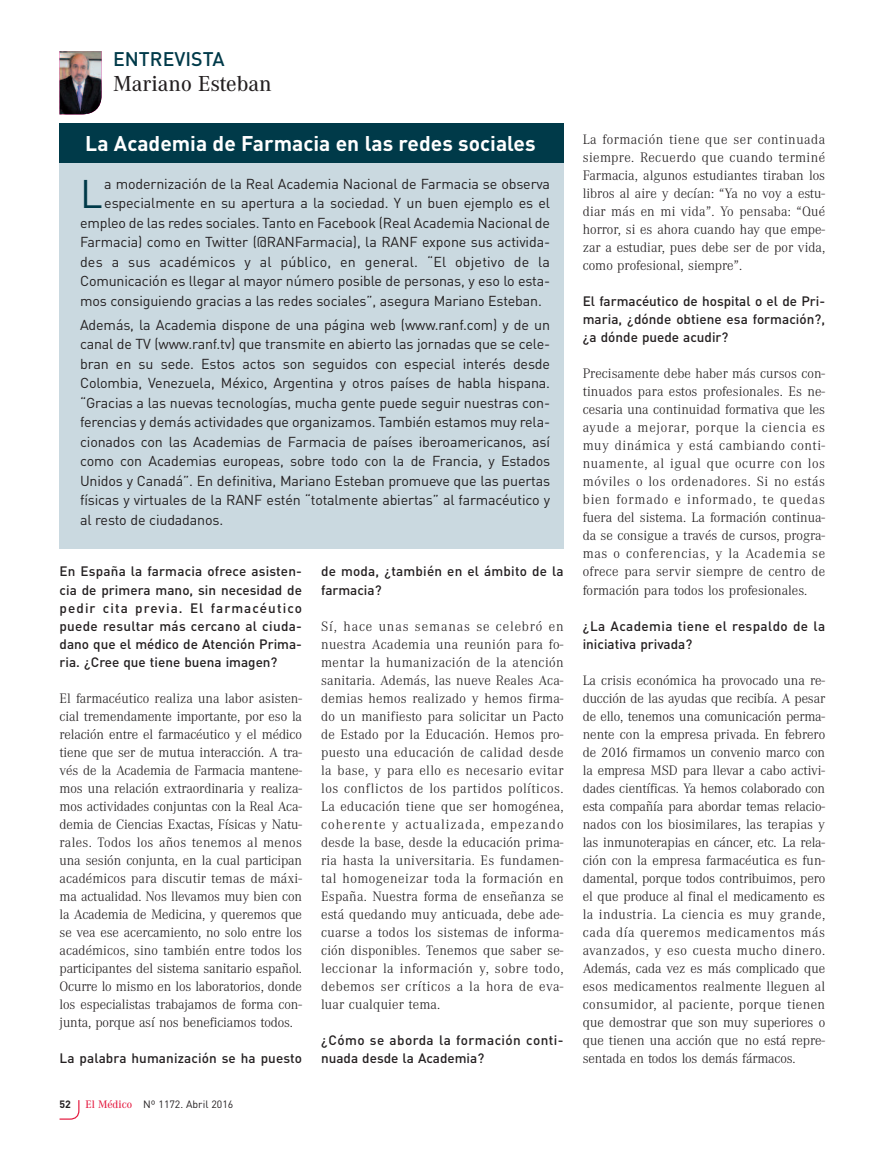
<style>
.page{position:relative;width:872px;height:1149px;background:#fff}
.page>*{position:absolute;margin:0;border:0;box-sizing:border-box;transform-origin:0 0}
.t1{font:39.45px "DIN";color:#003a49}
.t2{font:500 22.5px "Corporate A";color:#231f20}
.t3{font:700 21px "DIN";color:#fff}
.t4{font:500 19.5px "DIN";color:#003a49}
.t5{font:300 14.25px/18px "Corporate A";color:#231f20;text-align:justify}
.t6{font:14.25px/19.5px "DIN";letter-spacing:-.01em;color:#231f20;text-align:justify}
.t7{font:14.25px "DIN";letter-spacing:.01em;color:#231f20}
.t8{font:500 13.5px/18px "DIN";letter-spacing:.005em;color:#231f20;text-align:justify}
.t9{font:500 13.5px/18px "DIN";letter-spacing:.025em;color:#231f20}
.t10{font:500 13.5px/18px "DIN";letter-spacing:.03em;color:#231f20}
.t11{font:10.5px "DIN";color:#231f20}
.t12{font:700 10.5px "DIN";color:#231f20}
.s1{font-family:"Corporate A";font-weight:500;font-size:11.25px;color:#e4183e}
</style>
<div class="page">
<svg style="left:59px;top:1100px;width:21px;height:19px"></svg>
<img style="left:60px;top:51px;width:42px;height:63px">
<div style="left:60px;top:123px;width:503px;height:426px;background:#cad9e0"></div>
<div style="left:60px;top:123px;width:503px;height:40px;background:#003a49"></div>
<h3 class="t4" style="left:113px;top:48px;width:113px">ENTREVISTA</h3>
<h2 class="t2" style="left:113px;top:70px;width:160px">Mariano Esteban</h2>
<h3 class="t3" style="left:85px;top:132px;width:452px">La Academia de Farmacia en las redes sociales</h3>
<h1 class="t1" style="left:80px;top:171px;width:24px">L</h1>
<p class="t6" style="left:104px;top:174px;width:447px">a modernización de la Real Academia Nacional de Farmacia se observa</p>
<p class="t6" style="left:104px;top:193px;width:447px">especialmente en su apertura a la sociedad. Y un buen ejemplo es el</p>
<p class="t6" style="left:80px;top:213px;width:471px">empleo de las redes sociales. Tanto en Facebook (Real Academia Nacional de</p>
<p class="t6" style="left:80px;top:232px;width:471px">Farmacia) como en Twitter (@RANFarmacia), la RANF expone sus activida-</p>
<p class="t7" style="left:80px;top:253px;width:471px">des a sus académicos y al público, en general. “El objetivo de la</p>
<p class="t6" style="left:80px;top:271px;width:471px">Comunicación es llegar al mayor número posible de personas, y eso lo esta-</p>
<p class="t6" style="left:80px;top:291px;width:463px">mos consiguiendo gracias a las redes sociales”, asegura Mariano Esteban.</p>
<p class="t6" style="left:80px;top:315px;width:471px">Además, la Academia dispone de una página web (www.ranf.com) y de un canal de TV (www.ranf.tv) que transmite en abierto las jornadas que se cele&shy;bran en su sede. Estos actos son seguidos con especial interés desde Colombia, Venezuela, México, Argentina y otros países de habla hispana. “Gracias a las nuevas tecnologías, mucha gente puede seguir nuestras con&shy;ferencias y demás actividades que organizamos. También estamos muy rela&shy;cionados con las Academias de Farmacia de países iberoamericanos, así como con Academias europeas, sobre todo con la de Francia, y Estados Unidos y Canadá”. En definitiva, Mariano Esteban promueve que las puertas físicas y virtuales de la RANF estén “totalmente abiertas” al farmacéutico y al resto de ciudadanos.</p>
<p class="t8" style="left:60px;top:562px;width:244px">En España la farmacia ofrece asisten&shy;cia de primera mano, sin necesidad de pedir cita previa. El farmacéutico puede resultar más cercano al ciuda&shy;dano que el médico de Atención Prima&shy;ria. ¿Cree que tiene buena imagen?</p>
<p class="t5" style="left:60px;top:688px;width:244px">El farmacéutico realiza una labor asisten&shy;cial tremendamente importante, por eso la relación entre el farmacéutico y el médico tiene que ser de mutua interacción. A tra&shy;vés de la Academia de Farmacia mantene&shy;mos una relación extraordinaria y realiza&shy;mos actividades conjuntas con la Real Aca&shy;demia de Ciencias Exactas, Físicas y Natu&shy;rales. Todos los años tenemos al menos una sesión conjunta, en la cual participan académicos para discutir temas de máxi&shy;ma actualidad. Nos llevamos muy bien con la Academia de Medicina, y queremos que se vea ese acercamiento, no solo entre los académicos, sino también entre todos los participantes del sistema sanitario español.<br>Ocurre lo mismo en los laboratorios, donde los especialistas trabajamos de forma con&shy;junta, porque así nos beneficiamos todos.</p>
<p class="t8" style="left:60px;top:1048px;width:244px">La palabra humanización se ha puesto</p>
<p class="t12" style="left:60px;top:1098px;width:13px">52</p>
<p class="t11" style="left:86px;top:1097px;width:149px"><span class="s1">El Médico</span> Nº 1172. Abril 2016</p>
<p class="t8" style="left:321px;top:562px;width:244px">de moda, ¿también en el ámbito de la farmacia?</p>
<p class="t5" style="left:321px;top:616px;width:244px">Sí, hace unas semanas se celebró en nuestra Academia una reunión para fo&shy;mentar la humanización de la atención sanitaria. Además, las nueve Reales Aca&shy;demias hemos realizado y hemos firma&shy;do un manifiesto para solicitar un Pacto de Estado por la Educación. Hemos pro&shy;puesto una educación de calidad desde la base, y para ello es necesario evitar los conflictos de los partidos políticos.<br>La educación tiene que ser homogénea, coherente y actualizada, empezando desde la base, desde la educación prima&shy;ria hasta la universitaria. Es fundamen&shy;tal homogeneizar toda la formación en España. Nuestra forma de enseñanza se está quedando muy anticuada, debe ade&shy;cuarse a todos los sistemas de informa&shy;ción disponibles. Tenemos que saber se&shy;leccionar la información y, sobre todo, debemos ser críticos a la hora de eva&shy;luar cualquier tema.</p>
<p class="t9" style="left:321px;top:1030px;width:244px">¿Cómo se aborda la formación conti&shy;nuada desde la Academia?</p>
<p class="t5" style="left:583px;top:130px;width:244px">La formación tiene que ser continuada siempre. Recuerdo que cuando terminé Farmacia, algunos estudiantes tiraban los libros al aire y decían: “Ya no voy a estu&shy;diar más en mi vida”. Yo pensaba: “Qué horror, si es ahora cuando hay que empe&shy;zar a estudiar, pues debe ser de por vida, como profesional, siempre”.</p>
<p class="t8" style="left:583px;top:292px;width:244px">El farmacéutico de hospital o el de Pri&shy;maria, ¿dónde obtiene esa formación?, ¿a dónde puede acudir?</p>
<p class="t5" style="left:583px;top:364px;width:244px">Precisamente debe haber más cursos con&shy;tinuados para estos profesionales. Es ne&shy;cesaria una continuidad formativa que les ayude a mejorar, porque la ciencia es muy dinámica y está cambiando conti&shy;nuamente, al igual que ocurre con los móviles o los ordenadores. Si no estás bien formado e informado, te quedas fuera del sistema. La formación continua&shy;da se consigue a través de cursos, progra&shy;mas o conferencias, y la Academia se ofrece para servir siempre de centro de formación para todos los profesionales.</p>
<p class="t10" style="left:583px;top:616px;width:244px">¿La Academia tiene el respaldo de la iniciativa privada?</p>
<p class="t5" style="left:583px;top:670px;width:244px">La crisis económica ha provocado una re&shy;ducción de las ayudas que recibía. A pesar de ello, tenemos una comunicación perma&shy;nente con la empresa privada. En febrero de 2016 firmamos un convenio marco con la empresa MSD para llevar a cabo activi&shy;dades científicas. Ya hemos colaborado con esta compañía para abordar temas relacio&shy;nados con los biosimilares, las terapias y las inmunoterapias en cáncer, etc. La rela&shy;ción con la empresa farmacéutica es fun&shy;damental, porque todos contribuimos, pero el que produce al final el medicamento es la industria. La ciencia es muy grande, cada día queremos medicamentos más avanzados, y eso cuesta mucho dinero.<br>Además, cada vez es más complicado que esos medicamentos realmente lleguen al consumidor, al paciente, porque tienen que demostrar que son muy superiores o que tienen una acción que no está repre&shy;sentada en todos los demás fármacos.</p>
</div>
